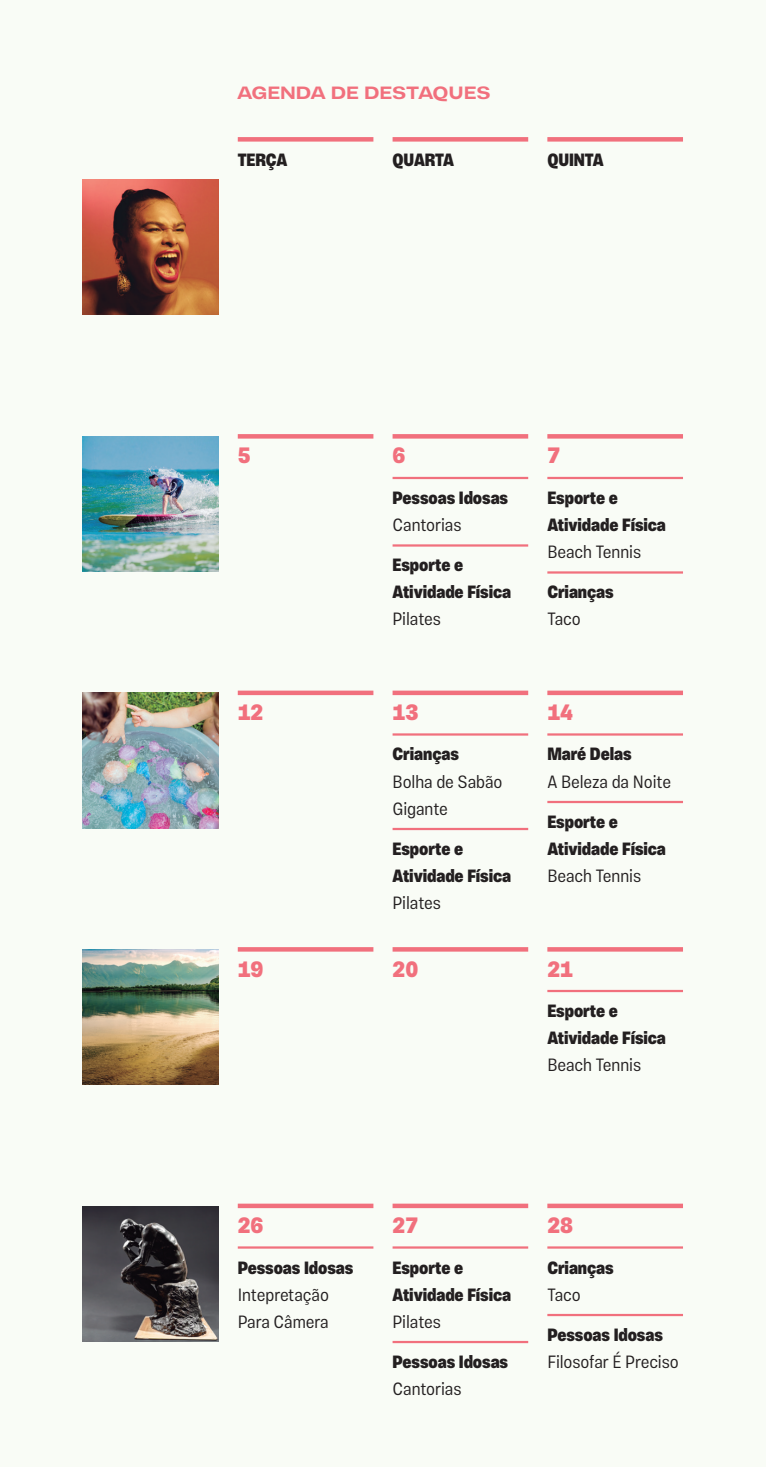
<style>
.page{position:relative;width:766px;height:1467px;background:#fff}
.page>*{position:absolute;margin:0;border:0;box-sizing:border-box;transform-origin:0 0}
.t1{font:800 22.5px "Vinila Condensed";letter-spacing:-.005em;color:#f1707d}
.t2{font:800 18px/27px "Vinila Condensed";letter-spacing:-.005em;color:#231f20}
.t3{font:300 18px/27px "Vinila Condensed";letter-spacing:-.005em;color:#231f20}
.t4{font:700 18px "Vinila Extended";letter-spacing:-.005em;color:#f1707d}
</style>
<div class="page">
<div style="left:0;top:0;width:765px;height:1467px;background:#f9fcf6"></div>
<div style="left:238px;top:137px;width:135px;height:5px;background:#f1707d"></div>
<div style="left:392px;top:137px;width:136px;height:5px;background:#f1707d"></div>
<div style="left:547px;top:137px;width:135px;height:5px;background:#f1707d"></div>
<div style="left:238px;top:434px;width:135px;height:5px;background:#f1707d"></div>
<hr style="left:238px;top:691px;width:135px;height:4px;background:#f1707d">
<div style="left:238px;top:947px;width:135px;height:5px;background:#f1707d"></div>
<hr style="left:238px;top:1204px;width:135px;height:4px;background:#f1707d">
<hr style="left:238px;top:1246px;width:135px;height:3px;background:#f1707d">
<div style="left:392px;top:434px;width:136px;height:5px;background:#f1707d"></div>
<hr style="left:392px;top:477px;width:136px;height:2px;background:#f1707d">
<hr style="left:392px;top:544px;width:136px;height:3px;background:#f1707d">
<hr style="left:392px;top:691px;width:136px;height:4px;background:#f1707d">
<hr style="left:392px;top:733px;width:136px;height:3px;background:#f1707d">
<hr style="left:392px;top:828px;width:136px;height:2px;background:#f1707d">
<div style="left:392px;top:947px;width:136px;height:5px;background:#f1707d"></div>
<hr style="left:392px;top:1204px;width:136px;height:4px;background:#f1707d">
<hr style="left:392px;top:1246px;width:136px;height:3px;background:#f1707d">
<hr style="left:392px;top:1341px;width:136px;height:2px;background:#f1707d">
<div style="left:547px;top:434px;width:135px;height:5px;background:#f1707d"></div>
<hr style="left:547px;top:477px;width:135px;height:2px;background:#f1707d">
<hr style="left:547px;top:571px;width:135px;height:3px;background:#f1707d">
<hr style="left:547px;top:691px;width:135px;height:4px;background:#f1707d">
<hr style="left:547px;top:733px;width:135px;height:3px;background:#f1707d">
<hr style="left:547px;top:801px;width:135px;height:2px;background:#f1707d">
<div style="left:547px;top:947px;width:135px;height:5px;background:#f1707d"></div>
<hr style="left:547px;top:990px;width:135px;height:2px;background:#f1707d">
<hr style="left:547px;top:1204px;width:135px;height:4px;background:#f1707d">
<hr style="left:547px;top:1246px;width:135px;height:3px;background:#f1707d">
<hr style="left:547px;top:1314px;width:135px;height:2px;background:#f1707d">
<img style="left:83px;top:180px;width:135px;height:135px">
<img style="left:83px;top:436px;width:135px;height:135px">
<img style="left:83px;top:693px;width:135px;height:135px">
<img style="left:83px;top:949px;width:135px;height:135px">
<img style="left:83px;top:1206px;width:135px;height:135px">
<p class="t4" style="left:237px;top:82px;width:255px">AGENDA DE DESTAQUES</p>
<p class="t2" style="left:238px;top:147px;width:51px">TERÇA</p>
<p class="t2" style="left:392px;top:147px;width:63px">QUARTA</p>
<p class="t2" style="left:547px;top:147px;width:58px">QUINTA</p>
<p class="t1" style="left:238px;top:443px;width:14px">5</p>
<p class="t1" style="left:392px;top:443px;width:14px">6</p>
<p class="t2" style="left:392px;top:484px;width:117px">Pessoas Idosas</p>
<p class="t3" style="left:392px;top:511px;width:70px">Cantorias</p>
<p class="t2" style="left:392px;top:552px;width:120px">Esporte e<br>Atividade Física</p>
<p class="t3" style="left:392px;top:606px;width:50px">Pilates</p>
<p class="t1" style="left:547px;top:443px;width:14px">7</p>
<p class="t2" style="left:547px;top:484px;width:120px">Esporte e<br>Atividade Física</p>
<p class="t3" style="left:547px;top:538px;width:95px">Beach Tennis</p>
<p class="t2" style="left:547px;top:579px;width:68px">Crianças</p>
<p class="t3" style="left:547px;top:606px;width:35px">Taco</p>
<p class="t1" style="left:238px;top:699px;width:27px">12</p>
<p class="t1" style="left:392px;top:699px;width:27px">13</p>
<p class="t2" style="left:392px;top:741px;width:68px">Crianças</p>
<p class="t3" style="left:392px;top:768px;width:111px">Bolha de Sabão<br>Gigante</p>
<p class="t2" style="left:392px;top:835px;width:120px">Esporte e<br>Atividade Física</p>
<p class="t3" style="left:392px;top:889px;width:50px">Pilates</p>
<p class="t1" style="left:547px;top:699px;width:27px">14</p>
<p class="t2" style="left:547px;top:741px;width:86px">Maré Delas</p>
<p class="t3" style="left:547px;top:768px;width:125px">A Beleza da Noite</p>
<p class="t2" style="left:547px;top:808px;width:120px">Esporte e<br>Atividade Física</p>
<p class="t3" style="left:547px;top:862px;width:95px">Beach Tennis</p>
<p class="t1" style="left:238px;top:956px;width:27px">19</p>
<p class="t1" style="left:392px;top:956px;width:27px">20</p>
<p class="t1" style="left:547px;top:956px;width:27px">21</p>
<p class="t2" style="left:547px;top:997px;width:120px">Esporte e<br>Atividade Física</p>
<p class="t3" style="left:547px;top:1051px;width:95px">Beach Tennis</p>
<p class="t1" style="left:238px;top:1212px;width:27px">26</p>
<p class="t2" style="left:238px;top:1254px;width:117px">Pessoas Idosas</p>
<p class="t3" style="left:238px;top:1281px;width:93px">Intepretação<br>Para Câmera</p>
<p class="t1" style="left:392px;top:1212px;width:27px">27</p>
<p class="t2" style="left:392px;top:1254px;width:120px">Esporte e<br>Atividade Física</p>
<p class="t3" style="left:392px;top:1308px;width:50px">Pilates</p>
<p class="t2" style="left:392px;top:1348px;width:117px">Pessoas Idosas</p>
<p class="t3" style="left:392px;top:1375px;width:70px">Cantorias</p>
<p class="t1" style="left:547px;top:1212px;width:27px">28</p>
<p class="t2" style="left:547px;top:1254px;width:68px">Crianças</p>
<p class="t3" style="left:547px;top:1281px;width:35px">Taco</p>
<p class="t2" style="left:547px;top:1321px;width:117px">Pessoas Idosas</p>
<p class="t3" style="left:547px;top:1348px;width:133px">Filosofar É Preciso</p>
</div>
